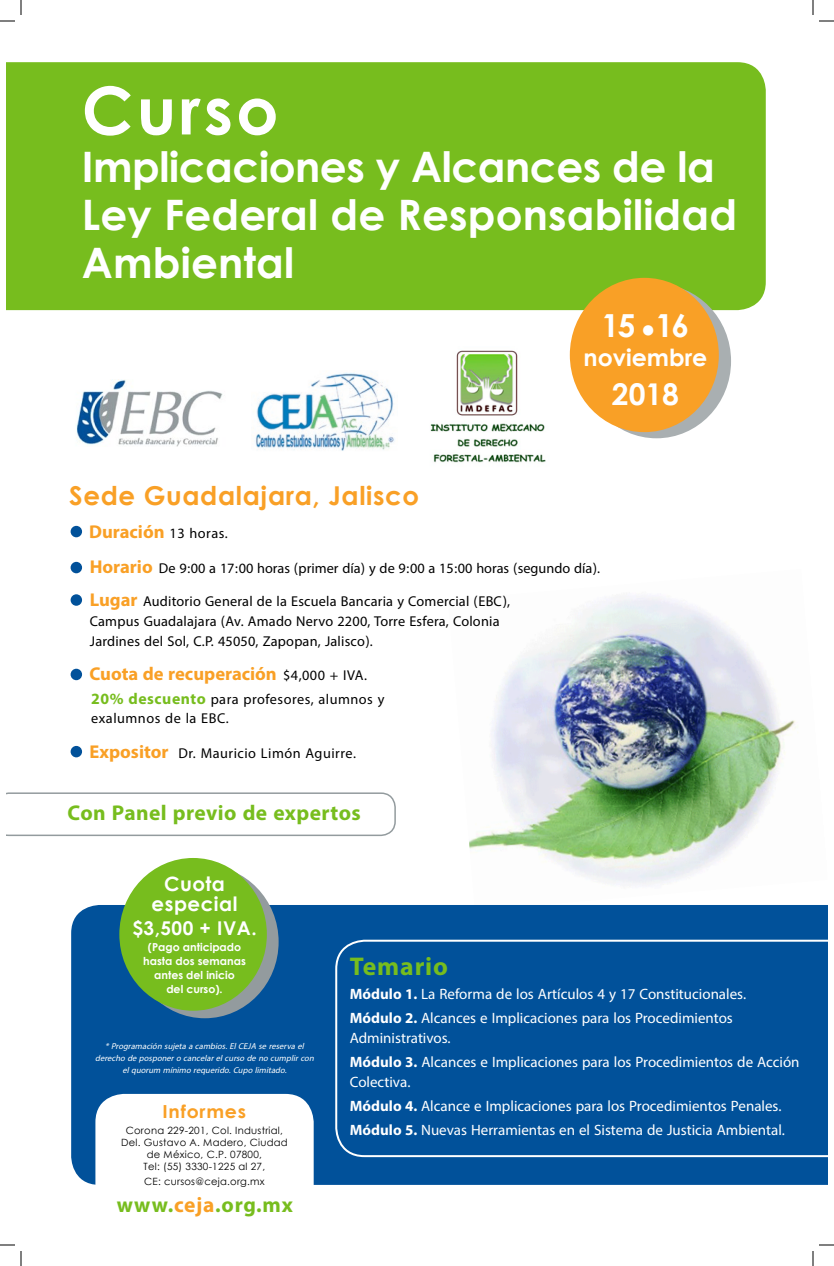
<style>
.page{position:relative;width:834px;height:1266px;background:#fff}
.page>*{position:absolute;margin:0;border:0;box-sizing:border-box;transform-origin:0 0}
.t1{font:700 66px "Century Gothic";letter-spacing:.05em;color:#fff}
.t2{font:700 42px "Century Gothic";letter-spacing:.005em;color:#fff}
.t3{font:700 36px "Myriad Arabic";letter-spacing:.025em;color:#77bd1e}
.t4{font:700 31.8px "Century Gothic";color:#fff}
.t5{font:700 30px "Myriad Arabic";letter-spacing:.015em;color:#77bd1e}
.t6{font:700 30px "Century Gothic";color:#fff}
.t7{font:700 26px "Myriad Arabic";color:#f9a026}
.t8{font:700 26px "Century Gothic";letter-spacing:.025em;color:#f9a026}
.t9{font:700 23.6px "Century Gothic";color:#fff}
.t10{font:21px/20px "Myriad Arabic";color:#fff}
.t11{font:20px/18.8px "Myriad Arabic";letter-spacing:.01em;color:#000}
.t12{font:700 19.8px "Century Gothic";letter-spacing:.025em;color:#fff}
.t13{font:700 19px "Century Gothic";letter-spacing:.025em;color:#fff}
.t14{font:700 18px "Century Gothic";letter-spacing:.04em;color:#f9a026;scale:1.05 1}
.t15{font:italic 12px/12px "Myriad Arabic";color:#fff;text-align:center}
.t16{font:700 11px "Century Gothic";color:#fff}
.t17{font:10px "Century Gothic";letter-spacing:.025em;color:#000}
.s1{font-weight:400;font-size:20px;color:#000}
.s2{font-family:"Franklin Gothic";font-weight:400;font-size:23.6px}
.s3{font-weight:700;font-size:26px;color:#f9a026}
.s4{font-weight:700;font-size:22px;color:#77bd1e}
.s5{color:#f9a026}
.s6{font-weight:700}
</style>
<div class="page">
<svg style="left:7px;top:792px;width:389px;height:44px"></svg>
<img style="left:469px;top:597px;width:329px;height:288px">
<div style="left:7px;top:62px;width:759px;height:248px;background:#77bd1e"></div>
<div style="left:71px;top:905px;width:756px;height:280px;background:#01519a"></div>
<div style="left:95px;top:1094px;width:219px;height:140px;background:#fff;border-radius:28px"></div>
<div style="left:131px;top:866px;width:148px;height:152px;background:#939b9e;border-radius:50%"></div>
<div style="left:119px;top:858px;width:148px;height:153px;background:#77bd1e;border-radius:50%"></div>
<div style="left:335px;top:940px;width:492px;height:217px;background:#01519a"></div>
<div style="left:71px;top:526px;width:11px;height:11px;background:#01519a;border-radius:50%"></div>
<div style="left:71px;top:562px;width:11px;height:11px;background:#01519a;border-radius:50%"></div>
<div style="left:71px;top:594px;width:11px;height:12px;background:#01519a;border-radius:50%"></div>
<div style="left:71px;top:669px;width:11px;height:11px;background:#01519a;border-radius:50%"></div>
<div style="left:71px;top:746px;width:11px;height:11px;background:#01519a;border-radius:50%"></div>
<img style="left:76px;top:380px;width:147px;height:66px">
<img style="left:430px;top:350px;width:116px;height:113px">
<img style="left:255px;top:372px;width:140px;height:79px">
<div style="left:582px;top:284px;width:149px;height:154px;background:#a9afb1;border-radius:50%"></div>
<div style="left:570px;top:278px;width:149px;height:154px;background:#f9a026;border-radius:50%"></div>
<svg style="left:0;top:0;width:22px;height:22px"></svg>
<svg style="left:0;top:1244px;width:22px;height:22px"></svg>
<svg style="left:812px;top:0;width:22px;height:22px"></svg>
<svg style="left:812px;top:1244px;width:22px;height:22px"></svg>
<p class="t1" style="left:82px;top:60px;width:198px">Curso</p>
<p class="t2" style="left:82px;top:135px;width:634px">Implicaciones y Alcances de la</p>
<p class="t2" style="left:82px;top:183px;width:657px">Ley Federal de Responsabilidad</p>
<p class="t2" style="left:82px;top:231px;width:214px">Ambiental</p>
<p class="t8" style="left:69px;top:476px;width:351px">Sede Guadalajara, Jalisco</p>
<p class="t7" style="left:89px;top:514px;width:140px">Duración <span class="s1">13 horas.</span></p>
<p class="t4" style="left:601px;top:302px;width:89px">15 <span class="s2">●</span>16</p>
<p class="t9" style="left:584px;top:339px;width:125px">noviembre</p>
<p class="t6" style="left:612px;top:371px;width:69px">2018</p>
<p class="t11" style="left:90px;top:559px;width:512px"><span class="s3">Horario</span> De 9:00 a 17:00 horas (primer día) y de 9:00 a 15:00 horas (segundo día).</p>
<p class="t11" style="left:90px;top:592px;width:422px"><span class="s3">Lugar</span> Auditorio General de la Escuela Bancaria y Comercial (EBC),</p>
<p class="t11" style="left:90px;top:612px;width:411px">Campus Guadalajara (Av. Amado Nervo 2200, Torre Esfera, Colonia</p>
<p class="t11" style="left:90px;top:632px;width:285px">Jardines del Sol, C.P. 45050, Zapopan, Jalisco).</p>
<p class="t7" style="left:90px;top:656px;width:279px">Cuota de recuperación <span class="s1">$4,000 + IVA.</span></p>
<p class="t11" style="left:91px;top:690px;width:295px"><span class="s4">20% descuento</span> para profesores, alumnos y exalumnos de la EBC.</p>
<p class="t11" style="left:90px;top:744px;width:268px"><span class="s3">Expositor</span> Dr. Mauricio Limón Aguirre.</p>
<p class="t5" style="left:68px;top:792px;width:295px">Con Panel previo de expertos</p>
<p class="t12" style="left:164px;top:869px;width:62px">Cuota</p>
<p class="t12" style="left:152px;top:889px;width:87px">especial</p>
<p class="t13" style="left:132px;top:914px;width:126px">$3,500 + IVA.</p>
<p class="t16" style="left:148px;top:939px;width:95px">(Pago anticipado</p>
<p class="t16" style="left:143px;top:953px;width:104px">hasta dos semanas</p>
<p class="t16" style="left:154px;top:967px;width:82px">antes del inicio</p>
<p class="t16" style="left:166px;top:981px;width:58px">del curso).</p>
<p class="t15" style="left:95px;top:1040px;width:224px">*Programaciónsujetaacambios.ElCEJAsereservael derechodeposponerocancelarelcursodenocumplircon elquorum mínimorequerido.Cupolimitado.</p>
<p class="t14" style="left:163px;top:1097px;width:81px">Informes</p>
<p class="t17" style="left:126px;top:1123px;width:159px">Corona 229-201, Col. Industrial,</p>
<p class="t17" style="left:121px;top:1135px;width:168px">Del. Gustavo A. Madero, Ciudad</p>
<p class="t17" style="left:147px;top:1147px;width:117px">de México, C.P. 07800,</p>
<p class="t17" style="left:144px;top:1159px;width:123px">Tel: (55) 3330-1225 al 27,</p>
<p class="t17" style="left:144px;top:1174px;width:122px">CE: cursos@ceja.org.mx</p>
<p class="t5" style="left:117px;top:1184px;width:178px">www.<span class="s5">ceja</span>.org.mx</p>
<p class="t3" style="left:350px;top:941px;width:100px">Temario</p>
<p class="t10" style="left:350px;top:984px;width:398px"><span class="s6">Módulo 1.</span> La Reforma de los Artículos 4 y 17 Constitucionales.</p>
<p class="t10" style="left:350px;top:1008px;width:385px"><span class="s6">Módulo 2.</span> Alcances e Implicaciones para los Procedimientos<br>Administrativos.</p>
<p class="t10" style="left:350px;top:1052px;width:451px"><span class="s6">Módulo 3.</span> Alcances e Implicaciones para los Procedimientos de Acción<br>Colectiva.</p>
<p class="t10" style="left:350px;top:1096px;width:433px"><span class="s6">Módulo 4.</span> Alcance e Implicaciones para los Procedimientos Penales.</p>
<p class="t10" style="left:350px;top:1120px;width:437px"><span class="s6">Módulo 5.</span> Nuevas Herramientas en el Sistema de Justicia Ambiental.</p>
</div>
